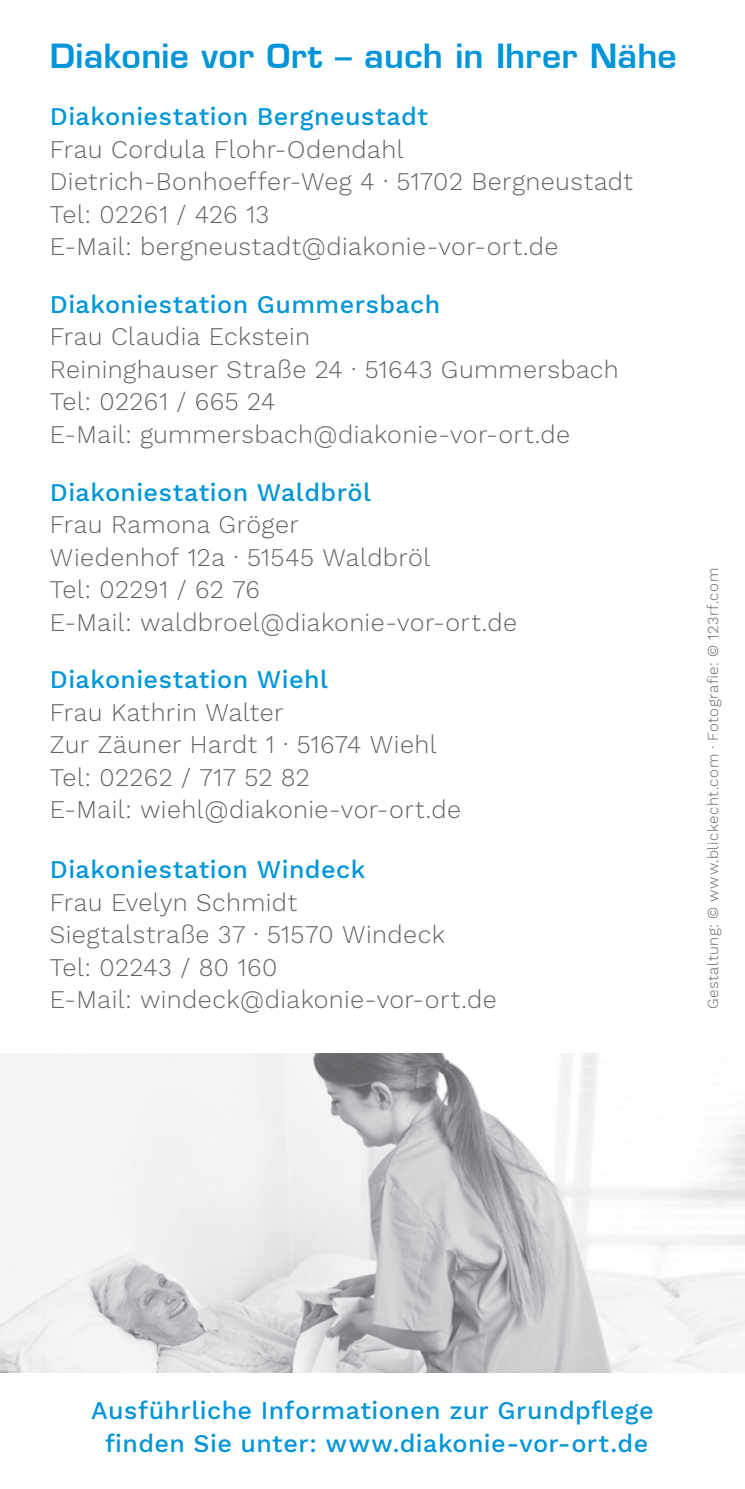
<style>
.page{position:relative;width:745px;height:1489px;background:#fff}
.page>*{position:absolute;margin:0;border:0;box-sizing:border-box;transform-origin:0 0}
.t1{font:600 32.5px "Eurostile LT";letter-spacing:.01em;color:#0095d9}
.t2{font:300 25px/32.5px "Work Sans";letter-spacing:.015em;color:#636366}
.t3{font:500 25px/32.5px "Work Sans";letter-spacing:.015em;color:#0095d9;text-align:center}
.t4{font:300 15px "Work Sans";letter-spacing:.035em;color:#636366}
</style>
<div class="page">
<img style="left:0;top:1053px;width:744px;height:318px">
<h1 class="t1" style="left:50px;top:35px;width:628px">Diakonie vor Ort – auch in Ihrer Nähe</h1>
<p class="t3" style="left:50px;top:100px;width:379px">Diakoniestation Bergneustadt</p>
<p class="t2" style="left:50px;top:133px;width:584px">Frau Cordula Flohr-Odendahl Dietrich-Bonhoeffer-Weg 4 · 51702 Bergneustadt Tel: 02261 / 426 13<br>E-Mail: bergneustadt@diakonie-vor-ort.de</p>
<p class="t3" style="left:50px;top:288px;width:391px">Diakoniestation Gummersbach</p>
<p class="t2" style="left:50px;top:320px;width:570px">Frau Claudia Eckstein<br>Reininghauser Straße 24 · 51643 Gummersbach<br>Tel: 02261 / 665 24<br>E-Mail: gummersbach@diakonie-vor-ort.de</p>
<p class="t3" style="left:50px;top:475px;width:322px">Diakoniestation Waldbröl</p>
<p class="t2" style="left:50px;top:508px;width:468px">Frau Ramona Gröger<br>Wiedenhof 12a · 51545 Waldbröl<br>Tel: 02291 / 62 76<br>E-Mail: waldbroel@diakonie-vor-ort.de</p>
<p class="t3" style="left:50px;top:663px;width:279px">Diakoniestation Wiehl</p>
<p class="t2" style="left:50px;top:695px;width:412px">Frau Kathrin Walter<br>Zur Zäuner Hardt 1 · 51674 Wiehl<br>Tel: 02262 / 717 52 82<br>E-Mail: wiehl@diakonie-vor-ort.de</p>
<p class="t3" style="left:50px;top:853px;width:317px">Diakoniestation Windeck</p>
<p class="t2" style="left:50px;top:885px;width:448px">Frau Evelyn Schmidt<br>Siegtalstraße 37 · 51570 Windeck<br>Tel: 02243 / 80 160<br>E-Mail: windeck@diakonie-vor-ort.de</p>
<p class="t4" style="left:703px;top:1009px;width:443px;rotate:-90deg">Gestaltung: © www.blickecht.com · Fotografie: © 123rf.com</p>
<p class="t3" style="left:91px;top:1393px;width:563px">Ausführliche Informationen zur Grundpflege finden Sie unter: www.diakonie-vor-ort.de</p>
</div>
